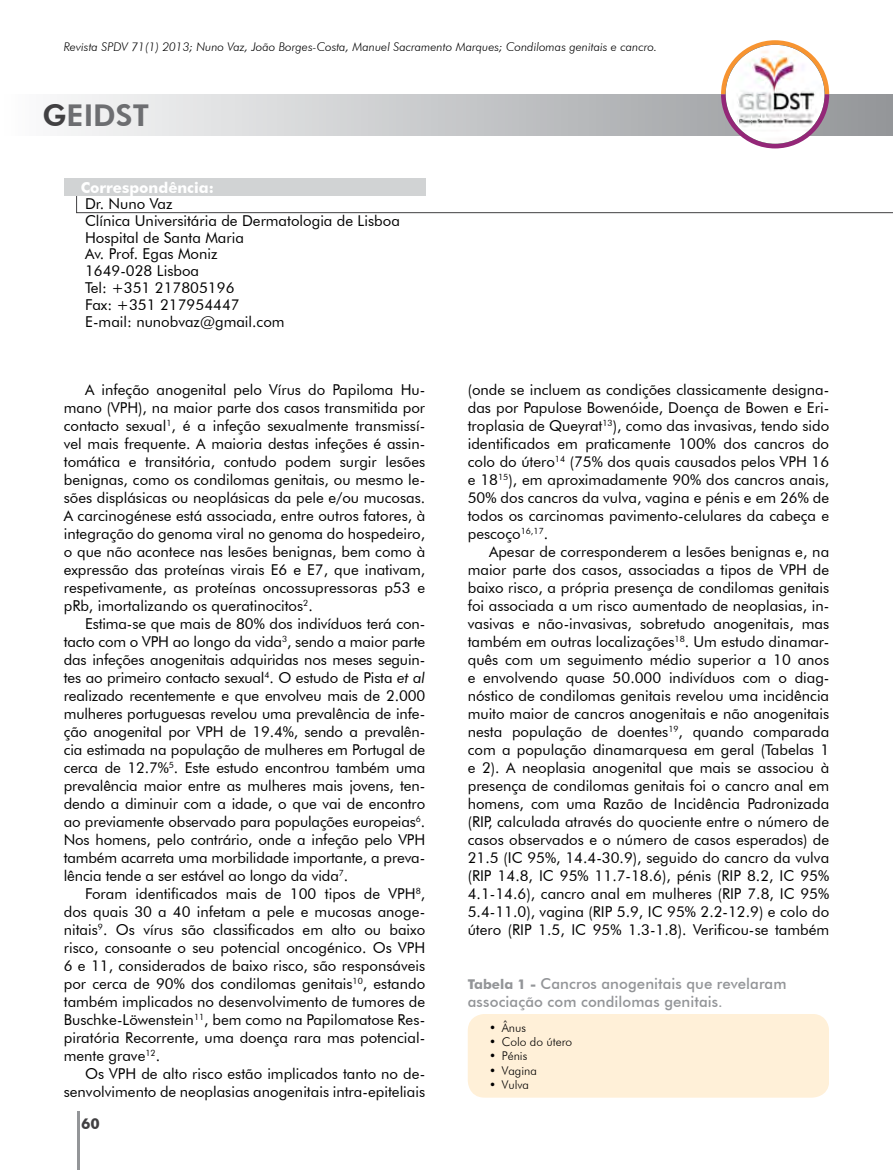
<style>
.page{position:relative;width:893px;height:1170px;background:#fff}
.page>*{position:absolute;margin:0;border:0;box-sizing:border-box;transform-origin:0 0}
.t1{font:800 30px "Futura BT";color:#6d6e71}
.t2{font:15px/18px "Futura BT";color:#000;text-align:justify}
.t3{font:500 15px/18px "Futura BT";letter-spacing:.005em;color:#939598}
.t4{font:700 15px "Futura BT";color:#fff}
.t5{font:700 15px "Futura BT";color:#414042}
.t6{font:italic 300 12px "Futura BT";color:#000}
.t7{font:300 12px "Futura BT";color:#000}
.s1{color:#414042}
.s2{font-style:italic}
.s3{font-weight:700;font-size:13.5px}
</style>
<div class="page">
<svg style="left:64px;top:94px;width:829px;height:41px;background:#c8cacc"></svg>
<hr style="left:77px;top:1111px;width:3px;height:58px;background:#939598">
<svg style="left:721px;top:40px;width:108px;height:108px"></svg>
<img style="left:726px;top:45px;width:99px;height:99px;border-radius:49px">
<svg style="left:76px;top:189px;width:817px;height:24px"></svg>
<div style="left:64px;top:179px;width:361px;height:17px;background:#d1d3d4"></div>
<div style="left:468px;top:1014px;width:361px;height:83px;background:#fff0d8"></div>
<p class="t6" style="left:64px;top:39px;width:595px">Revista SPDV 71(1) 2013; Nuno Vaz, João Borges-Costa, Manuel Sacramento Marques; Condilomas genitais e cancro.</p>
<h1 class="t1" style="left:43px;top:97px;width:108px"><span class="s1">G</span>EIDST</h1>
<p class="t4" style="left:81px;top:178px;width:135px">Correspondência:</p>
<p class="t2" style="left:85px;top:195px;width:316px;line-height:17px;text-align:left">Dr. Nuno Vaz<br>Clínica Universitária de Dermatologia de Lisboa<br>Hospital de Santa Maria<br>Av. Prof. Egas Moniz<br>1649-028 Lisboa<br>Tel: +351 217805196<br>Fax: +351 217954447<br>E-mail: nunobvaz@gmail.com</p>
<p class="t2" style="left:64px;top:380px;width:363px;text-indent:21px">A infeção anogenital pelo Vírus do Papiloma Hu&shy;mano (VPH), na maior parte dos casos transmitida por contacto sexual<sup>1</sup>, é a infeção sexualmente transmissí&shy;vel mais frequente. A maioria destas infeções é assin&shy;tomática e transitória, contudo podem surgir lesões benignas, como os condilomas genitais, ou mesmo le&shy;sões displásicas ou neoplásicas da pele e/ou mucosas.<br>A carcinogénese está associada, entre outros fatores, à integração do genoma viral no genoma do hospedeiro, o que não acontece nas lesões benignas, bem como à expressão das proteínas virais E6 e E7, que inativam, respetivamente, as proteínas oncossupressoras p53 e pRb, imortalizando os queratinocitos<sup>2</sup>.</p>
<p class="t2" style="left:64px;top:614px;width:363px;text-indent:21px">Estima-se que mais de 80% dos indivíduos terá con&shy;tacto com o VPH ao longo da vida<sup>3</sup>, sendo a maior parte das infeções anogenitais adquiridas nos meses seguin&shy;tes ao primeiro contacto sexual<sup>4</sup>. O estudo de Pista <span class="s2">et al </span>realizado recentemente e que envolveu mais de 2.000 mulheres portuguesas revelou uma prevalência de infe&shy;ção anogenital por VPH de 19.4%, sendo a prevalên&shy;cia estimada na população de mulheres em Portugal de cerca de 12.7%<sup>5</sup>. Este estudo encontrou também uma prevalência maior entre as mulheres mais jovens, ten&shy;dendo a diminuir com a idade, o que vai de encontro ao previamente observado para populações europeias<sup>6</sup>.<br>Nos homens, pelo contrário, onde a infeção pelo VPH também acarreta uma morbilidade importante, a preva&shy;lência tende a ser estável ao longo da vida<sup>7</sup>.</p>
<p class="t2" style="left:64px;top:884px;width:363px;text-indent:21px">Foram identificados mais de 100 tipos de VPH<sup>8</sup>, dos quais 30 a 40 infetam a pele e mucosas anoge&shy;nitais<sup>9</sup>. Os vírus são classificados em alto ou baixo risco, consoante o seu potencial oncogénico. Os VPH 6 e 11, considerados de baixo risco, são responsáveis por cerca de 90% dos condilomas genitais<sup>10</sup>, estando também implicados no desenvolvimento de tumores de Buschke-Löwenstein<sup>11</sup>, bem como na Papilomatose Res&shy;piratória Recorrente, uma doença rara mas potencial&shy;mente grave<sup>12</sup>.</p>
<p class="t2" style="left:64px;top:1064px;width:363px;text-align:right">Os VPH de alto risco estão implicados tanto no de&shy;senvolvimento de neoplasias anogenitais intra-epiteliais</p>
<p class="t5" style="left:81px;top:1114px;width:20px">60</p>
<p class="t2" style="left:468px;top:380px;width:363px">(onde se incluem as condições classicamente designa&shy;das por Papulose Bowenóide, Doença de Bowen e Eri&shy;troplasia de Queyrat<sup>13</sup>), como das invasivas, tendo sido identificados em praticamente 100% dos cancros do colo do útero<sup>14</sup> (75% dos quais causados pelos VPH 16 e 18<sup>15</sup>), em aproximadamente 90% dos cancros anais, 50% dos cancros da vulva, vagina e pénis e em 26% de todos os carcinomas pavimento-celulares da cabeça e pescoço<sup>16,17</sup>.</p>
<p class="t2" style="left:468px;top:542px;width:363px;text-indent:21px">Apesar de corresponderem a lesões benignas e, na maior parte dos casos, associadas a tipos de VPH de baixo risco, a própria presença de condilomas genitais foi associada a um risco aumentado de neoplasias, in&shy;vasivas e não-invasivas, sobretudo anogenitais, mas também em outras localizações<sup>18</sup>. Um estudo dinamar&shy;quês com um seguimento médio superior a 10 anos e envolvendo quase 50.000 indivíduos com o diag&shy;nóstico de condilomas genitais revelou uma incidência muito maior de cancros anogenitais e não anogenitais nesta população de doentes<sup>19</sup>, quando comparada com a população dinamarquesa em geral (Tabelas 1 e 2). A neoplasia anogenital que mais se associou à presença de condilomas genitais foi o cancro anal em homens, com uma Razão de Incidência Padronizada (RIP, calculada através do quociente entre o número de casos observados e o número de casos esperados) de 21.5 (IC 95%, 14.4-30.9), seguido do cancro da vulva (RIP 14.8, IC 95% 11.7-18.6), pénis (RIP 8.2, IC 95% 4.1-14.6), cancro anal em mulheres (RIP 7.8, IC 95% 5.4-11.0), vagina (RIP 5.9, IC 95% 2.2-12.9) e colo do útero (RIP 1.5, IC 95% 1.3-1.8). Verificou-se também</p>
<p class="t3" style="left:468px;top:974px;width:320px"><span class="s3">Tabela 1 -</span> Cancros anogenitais que revelaram associação com condilomas genitais.</p>
<p class="t7" style="left:489px;top:1019px;width:39px">• Ânus</p>
<p class="t7" style="left:489px;top:1034px;width:85px">• Colo do útero</p>
<p class="t7" style="left:489px;top:1048px;width:40px">• Pénis</p>
<p class="t7" style="left:489px;top:1063px;width:49px">• Vagina</p>
<p class="t7" style="left:489px;top:1077px;width:42px">• Vulva</p>
</div>
